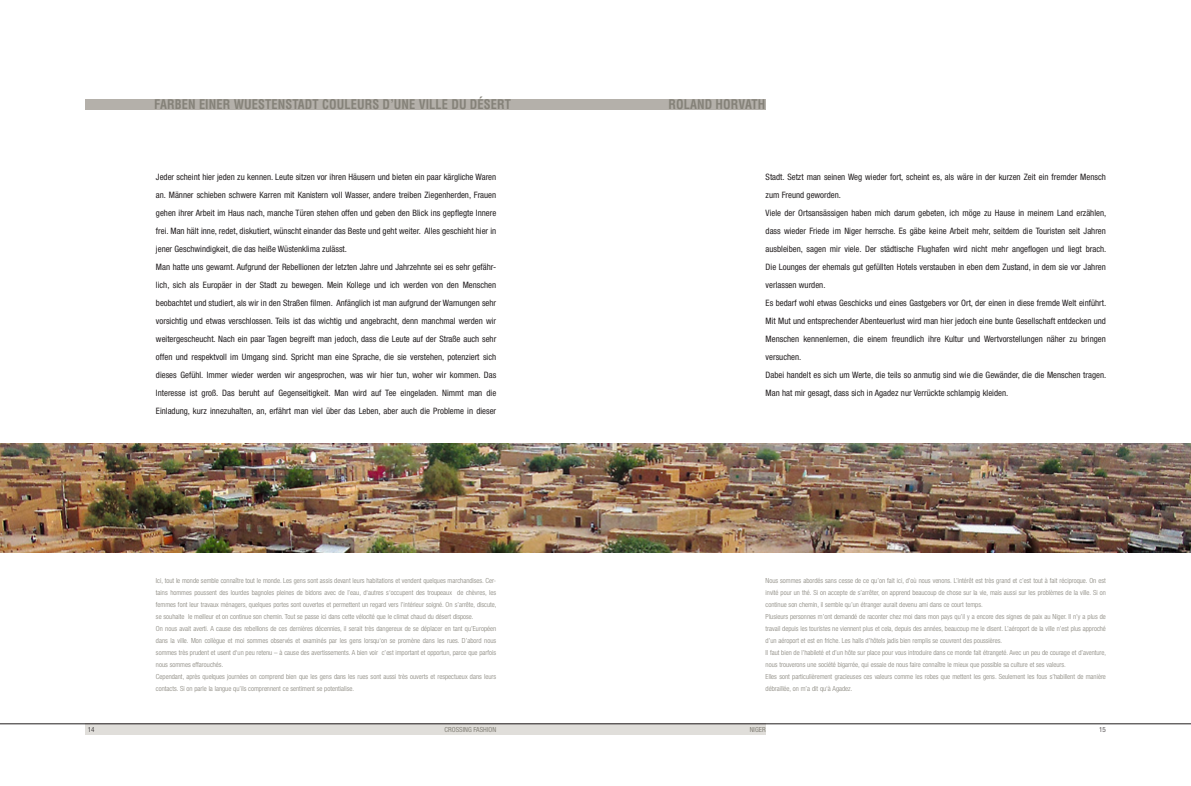
<style>
.page{position:relative;width:1191px;height:786px;background:#fff}
.page>*{position:absolute;margin:0;border:0;box-sizing:border-box;transform-origin:0 0}
.t1{font:700 condensed 13px "Helvetica";letter-spacing:.01em;color:#858279;scale:.95 1}
.t2{font:condensed 8.8px/18px "Helvetica Neue";color:#231f20}
.t3{font:300 condensed 7px/12px "Helvetica Neue";color:#858279}
.t4{font:condensed 7px "Helvetica Neue";color:#858279}
.t5{font:300 condensed 7px "Helvetica Neue";color:#231f20}
</style>
<div class="page">
<div style="left:85px;top:723px;width:680px;height:11px;background:#e0deda"></div>
<hr style="left:0;top:723px;width:1191px;height:1px;background:#231f20">
<div style="left:85px;top:99px;width:680px;height:10px;background:#b4b0aa"></div>
<img style="left:0;top:443px;width:1191px;height:109px">
<h1 class="t1" style="left:154px;top:97px;width:377px">FARBEN EINER WUESTENSTADT COULEURS D’UNE VILLE DU DÉSERT</h1>
<h1 class="t1" style="left:668px;top:97px;width:103px">ROLAND HORVATH</h1>
<p class="t2" style="left:156px;top:168px;width:342px">Jeder scheint hier jeden zu kennen. Leute sitzen vor ihren Häusern und bieten ein paar kärgliche Waren an. Männer schieben schwere Karren mit Kanistern voll Wasser, andere treiben Ziegenherden, Frauen gehen ihrer Arbeit im Haus nach, manche Türen stehen offen und geben den Blick ins gepflegte Innere frei. Man hält inne, redet, diskutiert, wünscht einander das Beste und geht weiter. Alles geschieht hier in jener Geschwindigkeit, die das heiße Wüstenklima zulässt.<br>Man hatte uns gewarnt. Aufgrund der Rebellionen der letzten Jahre und Jahrzehnte sei es sehr gefähr&shy;lich, sich als Europäer in der Stadt zu bewegen. Mein Kollege und ich werden von den Menschen beobachtet und studiert, als wir in den Straßen filmen. Anfänglich ist man aufgrund der Warnungen sehr vorsichtig und etwas verschlossen. Teils ist das wichtig und angebracht, denn manchmal werden wir weitergescheucht. Nach ein paar Tagen begreift man jedoch, dass die Leute auf der Straße auch sehr offen und respektvoll im Umgang sind. Spricht man eine Sprache, die sie verstehen, potenziert sich dieses Gefühl. Immer wieder werden wir angesprochen, was wir hier tun, woher wir kommen. Das -Interesse ist groß. Das beruht auf Gegenseitigkeit. Man wird auf Tee eingeladen. Nimmt man die -Einladung, kurz innezuhalten, an, erfährt man viel über das Leben, aber auch die Probleme in dieser</p>
<p class="t3" style="left:156px;top:574px;width:342px">Ici, tout le monde semble connaître tout le monde. Les gens sont assis devant leurs habitations et vendent quelques marchandises. Cer&shy;tains hommes poussent des lourdes bagnoles pleines de bidons avec de l’eau, d‘autres s‘occupent des troupeaux de chèvres, les femmes font leur travaux ménagers, quelques portes sont ouvertes et permettent un regard vers l’intérieur soigné. On s’arrête, discute, se souhaite le meilleur et on continue son chemin. Tout se passe ici dans cette vélocité que le climat chaud du désert dispose.<br>On nous avait averti. A cause des rebellions de ces dernières décennies, il serait très dangereux de se déplacer en tant qu’Européen dans la ville. Mon collègue et moi sommes observés et examinés par les gens lorsqu‘on se promène dans les rues. D’abord nous sommes très prudent et usent d‘un peu retenu – à cause des avertissements. A bien voir c’est important et opportun, parce que parfois nous sommes effarouchés.<br>Cependant, après quelques journées on comprend bien que les gens dans les rues sont aussi très ouverts et respectueux dans leurs contacts. Si on parle la langue qu’ils comprennent ce sentiment se potentialise.</p>
<p class="t2" style="left:765px;top:168px;width:342px">Stadt. Setzt man seinen Weg wieder fort, scheint es, als wäre in der kurzen Zeit ein fremder Mensch zum Freund geworden.<br>Viele der Ortsansässigen haben mich darum gebeten, ich möge zu Hause in meinem Land erzählen, dass wieder Friede im Niger herrsche. Es gäbe keine Arbeit mehr, seitdem die Touristen seit Jahren ausbleiben, sagen mir viele. Der städtische Flughafen wird nicht mehr angeflogen und liegt brach.<br>Die Lounges der ehemals gut gefüllten Hotels verstauben in eben dem Zustand, in dem sie vor Jahren verlassen wurden.<br>Es bedarf wohl etwas Geschicks und eines Gastgebers vor Ort, der einen in diese fremde Welt einführt.<br>Mit Mut und entsprechender Abenteuerlust wird man hier jedoch eine bunte Gesellschaft entdecken und Menschen kennenlernen, die einem freundlich ihre Kultur und Wertvorstellungen näher zu bringen versuchen.<br>Dabei handelt es sich um Werte, die teils so anmutig sind wie die Gewänder, die die Menschen tragen.<br>Man hat mir gesagt, dass sich in Agadez nur Verrückte schlampig kleiden.</p>
<p class="t3" style="left:765px;top:574px;width:342px">Nous sommes abordés sans cesse de ce qu’on fait ici, d’où nous venons. L’intérêt est très grand et c’est tout à fait réciproque. On est invité pour un thé. Si on accepte de s’arrêter, on apprend beaucoup de chose sur la vie, mais aussi sur les problèmes de la ville. Si on continue son chemin, il semble qu’un étranger aurait devenu ami dans ce court temps.<br>Plusieurs personnes m’ont demandé de raconter chez moi dans mon pays qu’il y a encore des signes de paix au Niger. Il n’y a plus de travail depuis les touristes ne viennent plus et cela, depuis des années, beaucoup me le disent. L’aéroport de la ville n’est plus approché d’un aéroport et est en friche. Les halls d’hôtels jadis bien remplis se couvrent des poussières.<br>Il faut bien de l’habileté et d’un hôte sur place pour vous introduire dans ce monde fait étrangeté. Avec un peu de courage et d’aventure, nous trouverons une société bigarrée, qui essaie de nous faire connaître le mieux que possible sa culture et ses valeurs.<br>Elles sont particulièrement gracieuses ces valeurs comme les robes que mettent les gens. Seulement les fous s’habillent de manière débraillée, on m’a dit qu‘à Agadez.</p>
<p class="t5" style="left:88px;top:725px;width:8px">14</p>
<p class="t4" style="left:444px;top:725px;width:53px">Crossing Fashion</p>
<p class="t4" style="left:749px;top:725px;width:17px">Niger</p>
<p class="t5" style="left:1099px;top:725px;width:8px">15</p>
</div>
